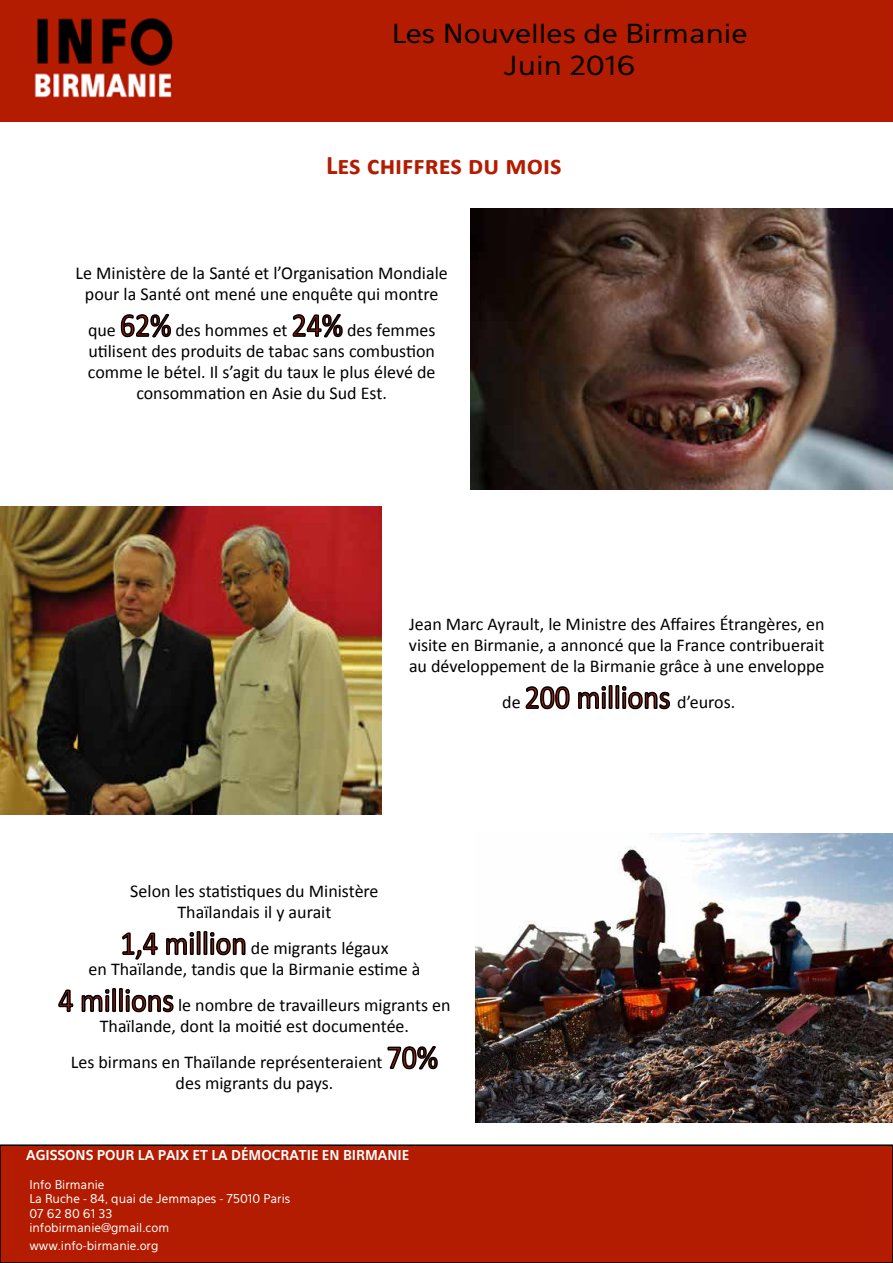
<style>
.page{position:relative;width:893px;height:1263px;background:#fff}
.page>*{position:absolute;margin:0;border:0;box-sizing:border-box;transform-origin:0 0}
.t1{font:33px "Calibri";color:#b31c01;scale:.9 1}
.t2{font:700 27px "Calibri";color:#b31c01}
.t3{font:25.95px/32.4px "Eau Sans";color:#000;text-align:center;scale:1.14 1}
.t4{font:18.15px/21px "Calibri";color:#000;text-align:center}
.t5{font:18px/21px "Calibri";color:#000;text-align:center}
.t6{font:700 13.5px "Eau Sans";color:#fff}
.t7{font:12px/14.4px "Eau Sans";color:#fff}
.s1{font-size:33px;color:#b31c01}
.s2{font-size:18px;color:#000}
</style>
<div class="page">
<svg style="left:120px;top:313px;width:51px;height:25px"></svg>
<svg style="left:292px;top:313px;width:51px;height:25px"></svg>
<svg style="left:525px;top:686px;width:45px;height:24px"></svg>
<svg style="left:578px;top:685px;width:92px;height:25px"></svg>
<svg style="left:122px;top:932px;width:36px;height:28px"></svg>
<svg style="left:166px;top:931px;width:80px;height:25px"></svg>
<svg style="left:58px;top:988px;width:116px;height:25px"></svg>
<svg style="left:387px;top:1046px;width:51px;height:24px"></svg>
<div style="left:0;top:1145px;width:893px;height:118px;background:#b31c01"></div>
<div style="left:0;top:1144px;width:893px;height:119px;border:2px solid #000"></div>
<div style="left:0;top:0;width:893px;height:122px;background:#b31c00"></div>
<img style="left:471px;top:209px;width:422px;height:280px">
<img style="left:0;top:507px;width:381px;height:307px">
<img style="left:475px;top:833px;width:418px;height:290px">
<h3 class="t3" style="left:392px;top:17px;width:314px">Les Nouvelles de Birmanie<br>Juin 2016</h3>
<h2 class="t2" style="left:326px;top:145px;width:237px">Les chiffres du mois</h2>
<p class="t4" style="left:76px;top:262px;width:374px">Le Ministère de la Santé et l’Organisation Mondiale pour la Santé ont mené une enquête qui montre</p>
<p class="t5" style="left:88px;top:319px;width:349px">que <span class="s1">62%</span> des hommes et <span class="s1">24%</span> des femmes utilisent des produits de tabac sans combustion comme le bétel. Il s’agit du taux le plus élevé de consommation en Asie du Sud Est.</p>
<p class="t5" style="left:409px;top:613px;width:417px;text-align:justify">Jean Marc Ayrault, le Ministre des Affaires Étrangères, en visite en Birmanie, a annoncé que la France contribuerait au développement de la Birmanie grâce à une enveloppe</p>
<h1 class="t1" style="left:502px;top:674px;width:260px"><span class="s2">de</span> 200 millions <span class="s2">d’euros.</span></h1>
<p class="t5" style="left:130px;top:880px;width:250px">Selon les statistiques du Ministère<br>Thaïlandais il y aurait</p>
<p class="t5" style="left:89px;top:937px;width:333px"><span class="s1">1,4 million</span> de migrants légaux<br>en Thaïlande, tandis que la Birmanie estime à</p>
<p class="t5" style="left:58px;top:994px;width:394px"><span class="s1">4 millions</span> le nombre de travailleurs migrants en<br>Thaïlande, dont la moitié est documentée.</p>
<p class="t5" style="left:71px;top:1051px;width:369px">Les birmans en Thaïlande représenteraient <span class="s1">70% </span>des migrants du pays.</p>
<p class="t6" style="left:26px;top:1147px;width:385px">AGISSONS POUR LA PAIX ET LA DÉMOCRATIE EN BIRMANIE</p>
<p class="t7" style="left:29px;top:1177px;width:262px">Info Birmanie<br>La Ruche - 84, quai de Jemmapes - 75010 Paris<br>07 62 80 61 33<br>infobirmanie@gmail.com</p>
<p class="t7" style="left:29px;top:1239px;width:131px">www.info-birmanie.org</p>
</div>
